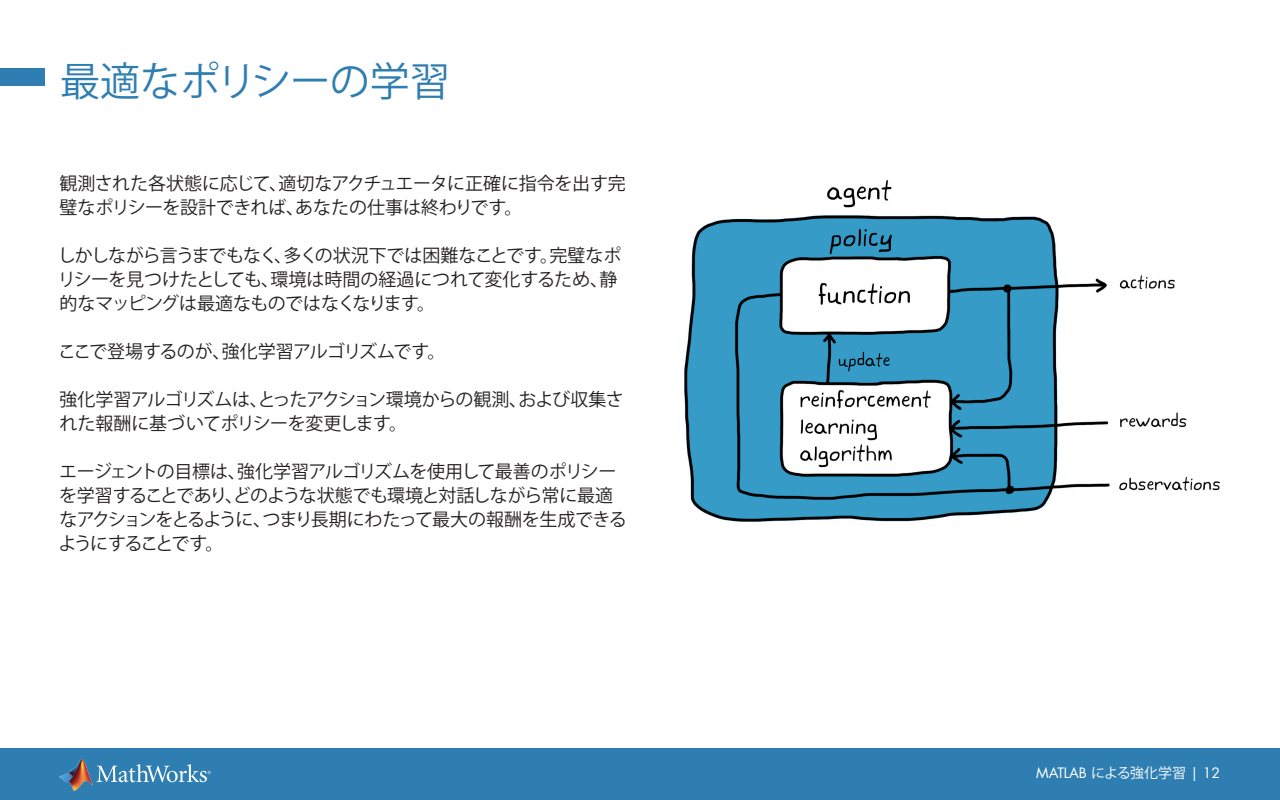
<style>
.page{position:relative;width:1280px;height:800px;background:#fff}
.page>*{position:absolute;margin:0;border:0;box-sizing:border-box;transform-origin:0 0}
.Section_Header{font:40px "Koz Go Pro";color:#2f7eb2}
.body_copy_-_large{font:18px/24px "Koz Go Pro";letter-spacing:-.03em;color:#231f20}
.body_copy_-_large-2{font:18px/24px "Koz Go Pro";letter-spacing:-.01em;color:#231f20}
.t1{font:14px "Futura Std";color:#fff}
.s1{font-family:"Koz Go Pro"}
</style>
<div class="page">
<div style="left:0;top:748px;width:1280px;height:52px;background:#2f7eb2"></div>
<svg style="left:97px;top:764px;width:114px;height:18px"></svg>
<img style="left:59px;top:760px;width:33px;height:30px">
<div style="left:0;top:68px;width:45px;height:18px;background:#2f7eb2"></div>
<img style="left:684px;top:181px;width:536px;height:340px">
<p class="Section_Header" style="left:60px;top:55px;width:391px">最適なポリシーの学習</p>
<p class="body_copy_-_large-2" style="left:60px;top:172px;width:568px">観測された各状態に応じて、適切なアクチュエータに正確に指令を出す完璧なポリシーを設計できれば、あなたの仕事は終わりです。</p>
<p class="body_copy_-_large" style="left:58px;top:244px;width:565px">しかしながら言うまでもなく、多くの状況下では困難なことです。完璧なポリシーを見つけたとしても、環境は時間の経過につれて変化するため、静的なマッピングは最適なものではなくなります。</p>
<p class="body_copy_-_large" style="left:58px;top:340px;width:389px">ここで登場するのが、強化学習アルゴリズムです。</p>
<p class="body_copy_-_large" style="left:60px;top:388px;width:566px">強化学習アルゴリズムは、とったアクション環境からの観測、および収集された報酬に基づいてポリシーを変更します。</p>
<p class="body_copy_-_large" style="left:58px;top:460px;width:570px">エージェントの目標は、強化学習アルゴリズムを使用して最善のポリシーを学習することであり、どのような状態でも環境と対話しながら常に最適なアクションをとるように、つまり長期にわたって最大の報酬を生成できるようにすることです。</p>
<p class="t1" style="left:1036px;top:763px;width:185px">MATLAB <span class="s1">による強化学習</span> | 12</p>
</div>
